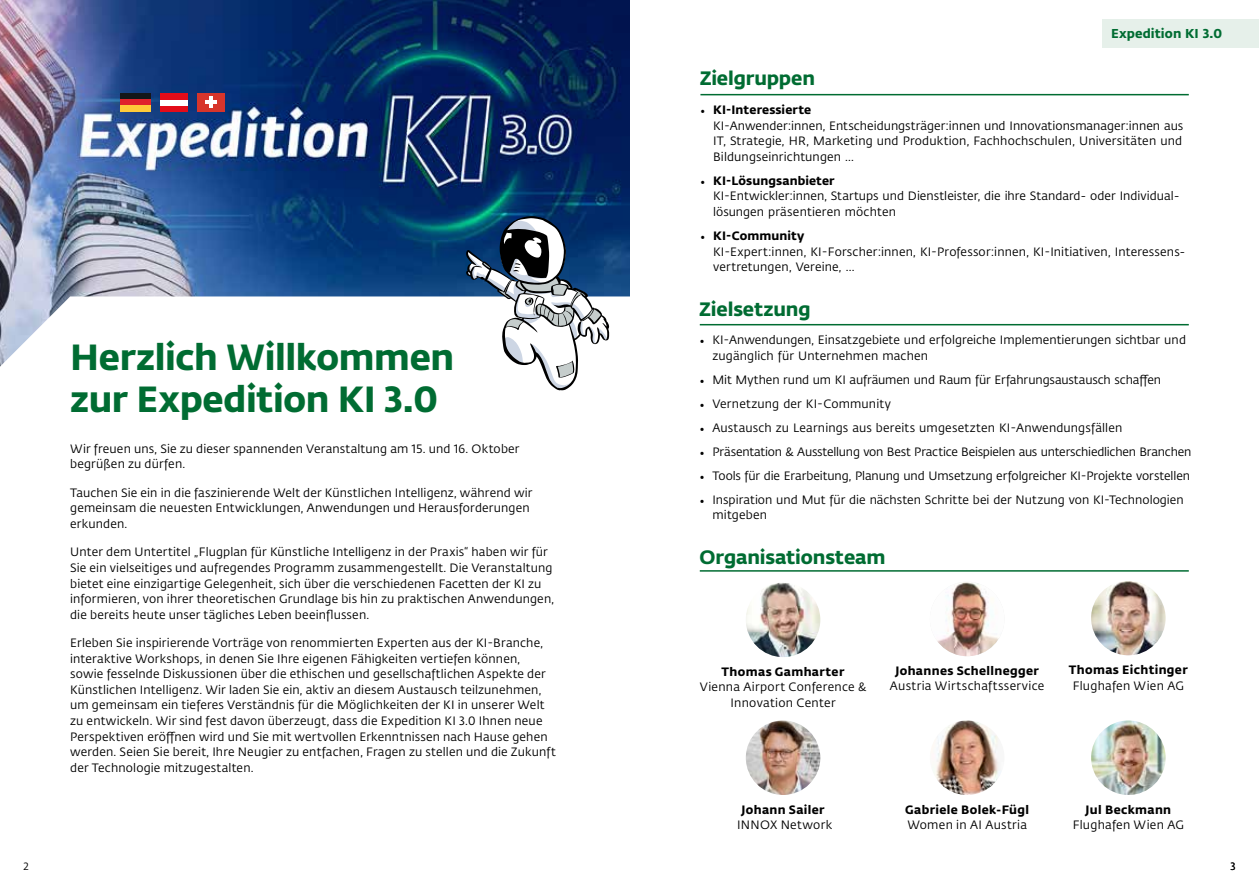
<style>
.page{position:relative;width:1259px;height:893px;background:#fff}
.page>*{position:absolute;margin:0;border:0;box-sizing:border-box;transform-origin:0 0}
.t1{font:700 36px/41.4px "Fedra Sans VIE";letter-spacing:-.01em;color:#006c32}
.t2{font:700 19.2px "Fedra Sans VIE";letter-spacing:-.005em;color:#006c32}
.t3{font:700 12.75px "Fedra Sans VIE";letter-spacing:.01em;color:#006c32}
.t4{font:12px/15.6px "Fedra Sans VIE";letter-spacing:.01em;color:#000}
.t5{font:700 12px "Fedra Sans VIE";letter-spacing:.03em;color:#000}
.t6{font:12px "Fedra Sans VIE";letter-spacing:-.015em;color:#000}
.t7{font:12px "Fedra Sans VIE";letter-spacing:.03em;color:#000}
.t8{font:10.5px "Fedra Sans VIE";color:#000}
.s1{font-family:"Minion Pro"}
.s2{font-weight:700}
</style>
<div class="page">
<img style="left:0;top:0;width:629px;height:296px">
<svg style="left:0;top:296px;width:630px;height:95px"></svg>
<svg style="left:466px;top:213px;width:143px;height:177px"></svg>
<div style="left:160px;top:106px;width:28px;height:6px;background:#e30c19"></div>
<div style="left:160px;top:99px;width:28px;height:7px;background:#fff"></div>
<div style="left:160px;top:93px;width:28px;height:6px;background:#e30c19"></div>
<div style="left:197px;top:93px;width:28px;height:19px;background:#d7352b"></div>
<svg style="left:205px;top:97px;width:11px;height:11px"></svg>
<div style="left:120px;top:93px;width:31px;height:6px;background:#131719"></div>
<div style="left:120px;top:99px;width:31px;height:7px;background:#e0232c"></div>
<div style="left:120px;top:106px;width:31px;height:6px;background:#fecb39"></div>
<hr style="left:700px;top:94px;width:488px;height:1px;background:#006c32">
<hr style="left:700px;top:324px;width:488px;height:1px;background:#006c32">
<hr style="left:700px;top:570px;width:488px;height:2px;background:#006c32">
<img style="left:746px;top:583px;width:74px;height:74px;border-radius:37px">
<img style="left:746px;top:720px;width:74px;height:75px;border-radius:37px">
<img style="left:930px;top:582px;width:74px;height:74px;border-radius:37px">
<img style="left:930px;top:720px;width:74px;height:75px;border-radius:37px">
<img style="left:1091px;top:581px;width:74px;height:74px;border-radius:37px">
<img style="left:1091px;top:720px;width:74px;height:75px;border-radius:37px">
<div style="left:1102px;top:19px;width:157px;height:28px;background:#e6f0ea"></div>
<p class="t8" style="left:23px;top:858px;width:7px">2</p>
<h1 class="t1" style="left:70px;top:334px;width:386px">Herzlich Willkommen zur Expedition KI 3.0</h1>
<p class="t4" style="left:70px;top:440px;width:451px">Wir freuen uns, Sie zu dieser spannenden Veranstaltung am 15. und 16. Oktober begrüßen zu dürfen.</p>
<p class="t4" style="left:70px;top:484px;width:464px">Tauchen Sie ein in die faszinierende Welt der Künstlichen Intelligenz, während wir gemeinsam die neuesten Entwicklungen, Anwendungen und Herausforderungen erkunden.</p>
<p class="t4" style="left:70px;top:544px;width:485px">Unter dem Untertitel „Flugplan für Künstliche Intelligenz in der Praxis“ haben wir für Sie ein vielseitiges und aufregendes Programm zusammengestellt. Die Veranstaltung bietet eine einzigartige Gelegenheit, sich über die verschiedenen Facetten der KI zu informieren, von ihrer theoretischen Grundlage bis hin zu praktischen Anwendungen, die bereits heute unser tägliches Leben beeinflussen.</p>
<p class="t4" style="left:70px;top:634px;width:487px">Erleben Sie inspirierende Vorträge von renommierten Experten aus der KI-Branche, interaktive Workshops, in denen Sie Ihre eigenen Fähigkeiten vertiefen können, sowie fesselnde Diskussionen über die ethischen und gesellschaftlichen Aspekte der Künstlichen Intelligenz. Wir laden Sie ein, aktiv an diesem Austausch teilzunehmen, um gemeinsam ein tieferes Verständnis für die Möglichkeiten der KI in unserer Welt zu entwickeln. Wir sind fest davon überzeugt, dass die Expedition KI 3.0 Ihnen neue Perspektiven eröffnen wird und Sie mit wertvollen Erkenntnissen nach Hause gehen werden. Seien Sie bereit, Ihre Neugier zu entfachen, Fragen zu stellen und die Zukunft der Technologie mitzugestalten.</p>
<h2 class="t2" style="left:699px;top:63px;width:117px">Zielgruppen</h2>
<p class="t3" style="left:1111px;top:23px;width:113px">Expedition KI 3.0</p>
<p class="t4" style="left:713px;top:101px;width:471px;text-indent:-13px"><span class="s1">•</span> <span class="s2">KI-Interessierte<br></span>KI-Anwender:innen, Entscheidungsträger:innen und Innovationsmanager:innen aus IT, Strategie, HR, Marketing und Produktion, Fachhochschulen, Universitäten und Bildungseinrichtungen ...</p>
<p class="t4" style="left:713px;top:172px;width:468px;text-indent:-13px"><span class="s1">•</span> <span class="s2">KI-Lösungsanbieter<br></span>KI-Entwickler:innen, Startups und Dienstleister, die ihre Standard- oder Individual&shy;lösungen präsentieren möchten</p>
<p class="t4" style="left:713px;top:227px;width:474px;text-indent:-13px"><span class="s1">•</span> <span class="s2">KI-Community<br></span>KI-Expert:innen, KI-Forscher:innen, KI-Professor:innen, KI-Initiativen, Interessens&shy;vertretungen, Vereine, ...</p>
<h2 class="t2" style="left:699px;top:293px;width:113px">Zielsetzung</h2>
<p class="t4" style="left:712px;top:331px;width:475px;text-indent:-13px"><span class="s1">•</span> KI-Anwendungen, Einsatzgebiete und erfolgreiche Implementierungen sichtbar und zugänglich für Unternehmen machen</p>
<p class="t4" style="left:699px;top:371px;width:463px"><span class="s1">•</span> Mit Mythen rund um KI aufräumen und Raum für Erfahrungsaustausch schaffen</p>
<p class="t4" style="left:699px;top:395px;width:193px"><span class="s1">•</span> Vernetzung der KI-Community</p>
<p class="t4" style="left:699px;top:419px;width:424px"><span class="s1">•</span> Austausch zu Learnings aus bereits umgesetzten KI-Anwendungsfällen</p>
<p class="t6" style="left:699px;top:443px;width:493px"><span class="s1">•</span> Präsentation &amp; Ausstellung von Best Practice Beispielen aus unterschiedlichen Branchen</p>
<p class="t4" style="left:699px;top:467px;width:492px"><span class="s1">•</span> Tools für die Erarbeitung, Planung und Umsetzung erfolgreicher KI-Projekte vorstellen</p>
<p class="t4" style="left:712px;top:491px;width:473px;text-indent:-13px"><span class="s1">•</span> Inspiration und Mut für die nächsten Schritte bei der Nutzung von KI-Technologien mitgeben</p>
<h2 class="t2" style="left:699px;top:541px;width:187px">Organisationsteam</h2>
<p class="t5" style="left:721px;top:662px;width:124px">Thomas Gamharter</p>
<p class="t4" style="left:700px;top:679px;width:168px;text-align:center">Vienna Airport Conference &amp;<br>Innovation Center</p>
<p class="t5" style="left:895px;top:661px;width:145px">Johannes Schellnegger</p>
<p class="t7" style="left:890px;top:678px;width:156px">Austria Wirtschaftsservice</p>
<p class="t5" style="left:1069px;top:660px;width:120px">Thomas Eichtinger</p>
<p class="t4" style="left:1072px;top:677px;width:113px">Flughafen Wien AG</p>
<p class="t5" style="left:741px;top:800px;width:85px">Johann Sailer</p>
<p class="t4" style="left:737px;top:817px;width:96px">INNOX Network</p>
<p class="t5" style="left:905px;top:800px;width:125px">Gabriele Bolek-Fügl</p>
<p class="t4" style="left:907px;top:817px;width:121px">Women in AI Austria</p>
<p class="t5" style="left:1085px;top:800px;width:87px">Jul Beckmann</p>
<p class="t4" style="left:1072px;top:817px;width:113px">Flughafen Wien AG</p>
<p class="t8" style="left:1230px;top:858px;width:6px">3</p>
</div>
